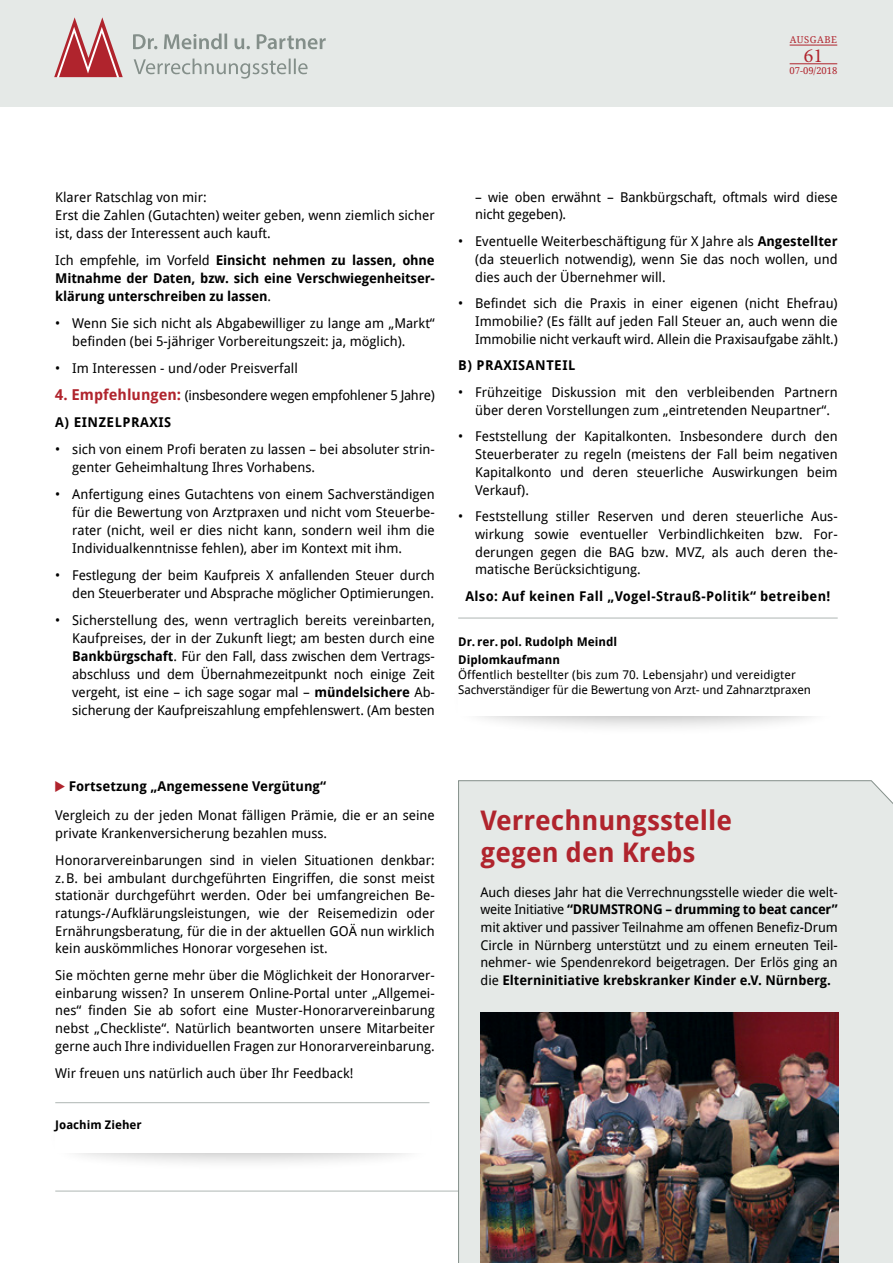
<style>
.page{position:relative;width:893px;height:1263px;background:#fff}
.page>*{position:absolute;margin:0;border:0;box-sizing:border-box;transform-origin:0 0}
.t1{font:700 27px/31.5px "Droid Sans";color:#b0242d}
.t2{font:19.95px "Minion Pro";color:#b0242d}
.t3{font:13.5px/17.7px "Droid Sans";color:#000;text-align:justify}
.t4{font:700 13.5px/18px "Droid Sans";color:#000;text-align:justify}
.t5{font:13.5px/27px "Droid Sans";letter-spacing:-.02em;color:#000}
.t6{font:700 13.5px "Droid Sans";letter-spacing:.02em;color:#000}
.t7{font:700 13.5px "Droid Sans";letter-spacing:.04em;color:#000}
.t8{font:13.35px/17.7px "Droid Sans";letter-spacing:-.01em;color:#000;text-align:justify}
.t9{font:12px/14.7px "Droid Sans";letter-spacing:-.01em;color:#000}
.t10{font:700 12px/18.6px "Droid Sans";color:#000}
.t11{font:700 11.85px "Droid Sans";color:#000}
.t12{font:9.45px "Droid Serif";color:#b0242d}
.s1{font-weight:400}
.s2{font-weight:700;font-size:15px;color:#b0242d}
.s3{font-weight:700}
</style>
<div class="page">
<div style="left:0;top:0;width:893px;height:106px;background:#e5e9e7"></div>
<hr style="left:790px;top:45px;width:47px;height:1px;background:#b0242d">
<hr style="left:790px;top:64px;width:47px;height:1px;background:#b0242d">
<svg style="left:54px;top:17px;width:69px;height:60px"></svg>
<svg style="left:133px;top:34px;width:193px;height:15px"></svg>
<svg style="left:134px;top:59px;width:174px;height:20px"></svg>
<hr style="left:55px;top:1191px;width:783px;height:1px;background:#aeb6b3">
<div style="left:450px;top:661px;width:390px;height:76px;background:#000;opacity:.5"></div>
<div style="left:458px;top:619px;width:380px;height:96px;background:#fff"></div>
<hr style="left:458px;top:618px;width:380px;height:1px;background:#aeb6b3">
<div style="left:48px;top:1101px;width:389px;height:70px;background:#000;opacity:.5"></div>
<div style="left:55px;top:1103px;width:374px;height:50px;background:#fff"></div>
<hr style="left:55px;top:1102px;width:374px;height:1px;background:#aeb6b3">
<div style="left:458px;top:780px;width:435px;height:483px;background:#e5e9e7"></div>
<img style="left:480px;top:1012px;width:358px;height:251px">
<p class="t12" style="left:790px;top:34px;width:28px">AUSGABE</p>
<h2 class="t2" style="left:804px;top:42px;width:21px">61</h2>
<p class="t12" style="left:789px;top:65px;width:49px">07-09/2018</p>
<p class="t3" style="left:55px;top:188px;width:381px;text-align:left">Klarer Ratschlag von mir:<br>Erst die Zahlen (Gutachten) weiter geben, wenn ziemlich sicher ist, dass der Interessent auch kauft.</p>
<p class="t4" style="left:55px;top:251px;width:381px"><span class="s1">Ich empfehle, im Vorfeld</span> Einsicht nehmen zu lassen, ohne Mitnahme der Daten, bzw. sich eine Verschwiegenheitser&shy;klärung unterschreiben zu lassen<span class="s1">.</span></p>
<p class="t3" style="left:72px;top:314px;width:364px;text-indent:-17px">• Wenn Sie sich nicht als Abgabewilliger zu lange am „Markt“ befinden (bei 5-jähriger Vorbereitungszeit: ja, möglich).</p>
<p class="t3" style="left:55px;top:359px;width:244px">• Im Interessen - und/oder Preisverfall</p>
<p class="t5" style="left:55px;top:382px;width:381px"><span class="s2">4. Empfehlungen:</span> (insbesondere wegen empfohlener 5 Jahre)<br><span class="s3">A) EINZELPRAXIS</span></p>
<p class="t3" style="left:72px;top:440px;width:364px;text-indent:-17px">• sich von einem Profi beraten zu lassen – bei absoluter strin&shy;genter Geheimhaltung Ihres Vorhabens.</p>
<p class="t3" style="left:72px;top:485px;width:364px;text-indent:-17px">• Anfertigung eines Gutachtens von einem Sachverständigen für die Bewertung von Arztpraxen und nicht vom Steuerbe&shy;rater (nicht, weil er dies nicht kann, sondern weil ihm die Individualkenntnisse fehlen), aber im Kontext mit ihm.</p>
<p class="t3" style="left:55px;top:566px;width:381px;text-align:right">• Festlegung der beim Kaufpreis X anfallenden Steuer durch den Steuerberater und Absprache möglicher Optimierungen.</p>
<p class="t3" style="left:72px;top:611px;width:364px;text-indent:-17px">• Sicherstellung des, wenn vertraglich bereits vereinbarten, Kaufpreises, der in der Zukunft liegt; am besten durch eine <span class="s3">Bankbürgschaft</span>. Für den Fall, dass zwischen dem Vertrags&shy;abschluss und dem Übernahmezeitpunkt noch einige Zeit vergeht, ist eine – ich sage sogar mal – <span class="s3">mündelsichere</span> Ab&shy;sicherung der Kaufpreiszahlung empfehlenswert. (Am besten</p>
<p class="t3" style="left:475px;top:188px;width:364px">– wie oben erwähnt – Bankbürgschaft, oftmals wird diese nicht gegeben).</p>
<p class="t3" style="left:475px;top:233px;width:364px;text-indent:-17px">• Eventuelle Weiterbeschäftigung für X Jahre als <span class="s3">Angestellter </span>(da steuerlich notwendig), wenn Sie das noch wollen, und dies auch der Übernehmer will.</p>
<p class="t3" style="left:475px;top:295px;width:364px;text-indent:-17px">• Befindet sich die Praxis in einer eigenen (nicht Ehefrau)<br>Immobilie? (Es fällt auf jeden Fall Steuer an, auch wenn die Immobilie nicht verkauft wird. Allein die Praxisaufgabe zählt.)</p>
<p class="t7" style="left:458px;top:358px;width:119px">B) PRAXISANTEIL</p>
<p class="t3" style="left:475px;top:383px;width:364px;text-indent:-17px">• Frühzeitige Diskussion mit den verbleibenden Partnern über deren Vorstellungen zum „eintretenden Neupartner“.</p>
<p class="t3" style="left:475px;top:428px;width:364px;text-indent:-17px">• Feststellung der Kapitalkonten. Insbesondere durch den Steuerberater zu regeln (meistens der Fall beim negativen Kapitalkonto und deren steuerliche Auswirkungen beim Verkauf).</p>
<p class="t3" style="left:475px;top:508px;width:364px;text-indent:-17px">• Feststellung stiller Reserven und deren steuerliche Aus&shy;wirkung sowie eventueller Verbindlichkeiten bzw. For&shy;derungen gegen die BAG bzw. MVZ, als auch deren the&shy;matische Berücksichtigung.</p>
<p class="t6" style="left:466px;top:588px;width:366px">Also: Auf keinen Fall „Vogel-Strauß-Politik“ betreiben!</p>
<p class="t10" style="left:458px;top:632px;width:160px">Dr. rer. pol. Rudolph Meindl<br>Diplomkaufmann</p>
<p class="t9" style="left:458px;top:667px;width:354px">Öffentlich bestellter (bis zum 70. Lebensjahr) und vereidigter<br>Sachverständiger für die Bewertung von Arzt- und Zahnarztpraxen</p>
<p class="t4" style="left:69px;top:777px;width:259px">Fortsetzung „Angemessene Vergütung“</p>
<p class="t3" style="left:55px;top:807px;width:381px">Vergleich zu der jeden Monat fälligen Prämie, die er an seine private Krankenversicherung bezahlen muss.</p>
<p class="t3" style="left:55px;top:851px;width:381px">Honorarvereinbarungen sind in vielen Situationen denkbar: z.B. bei ambulant durchgeführten Eingriffen, die sonst meist stationär durchgeführt werden. Oder bei umfangreichen Be&shy;ratungs-/Aufklärungsleistungen, wie der Reisemedizin oder Ernährungsberatung, für die in der aktuellen GOÄ nun wirklich kein auskömmliches Honorar vorgesehen ist.</p>
<p class="t3" style="left:55px;top:966px;width:381px">Sie möchten gerne mehr über die Möglichkeit der Honorarver&shy;einbarung wissen? In unserem Online-Portal unter „Allgemei&shy;nes“ finden Sie ab sofort eine Muster-Honorarvereinbarung nebst „Checkliste“. Natürlich beantworten unsere Mitarbeiter gerne auch Ihre individuellen Fragen zur Honorarvereinbarung.</p>
<p class="t3" style="left:55px;top:1064px;width:300px">Wir freuen uns natürlich auch über Ihr Feedback!</p>
<p class="t11" style="left:55px;top:1118px;width:88px">Joachim Zieher</p>
<h1 class="t1" style="left:480px;top:805px;width:253px">Verrechnungsstelle gegen den Krebs</h1>
<p class="t8" style="left:480px;top:883px;width:359px">Auch dieses Jahr hat die Verrechnungsstelle wieder die welt&shy;weite Initiative <span class="s3">“DRUMSTRONG – drumming to beat cancer” </span>mit aktiver und passiver Teilnahme am offenen Benefiz-Drum Circle in Nürnberg unterstützt und zu einem erneuten Teil&shy;nehmer- wie Spendenrekord beigetragen. Der Erlös ging an die <span class="s3">Elterninitiative krebskranker Kinder e.V. Nürnberg.</span></p>
</div>
